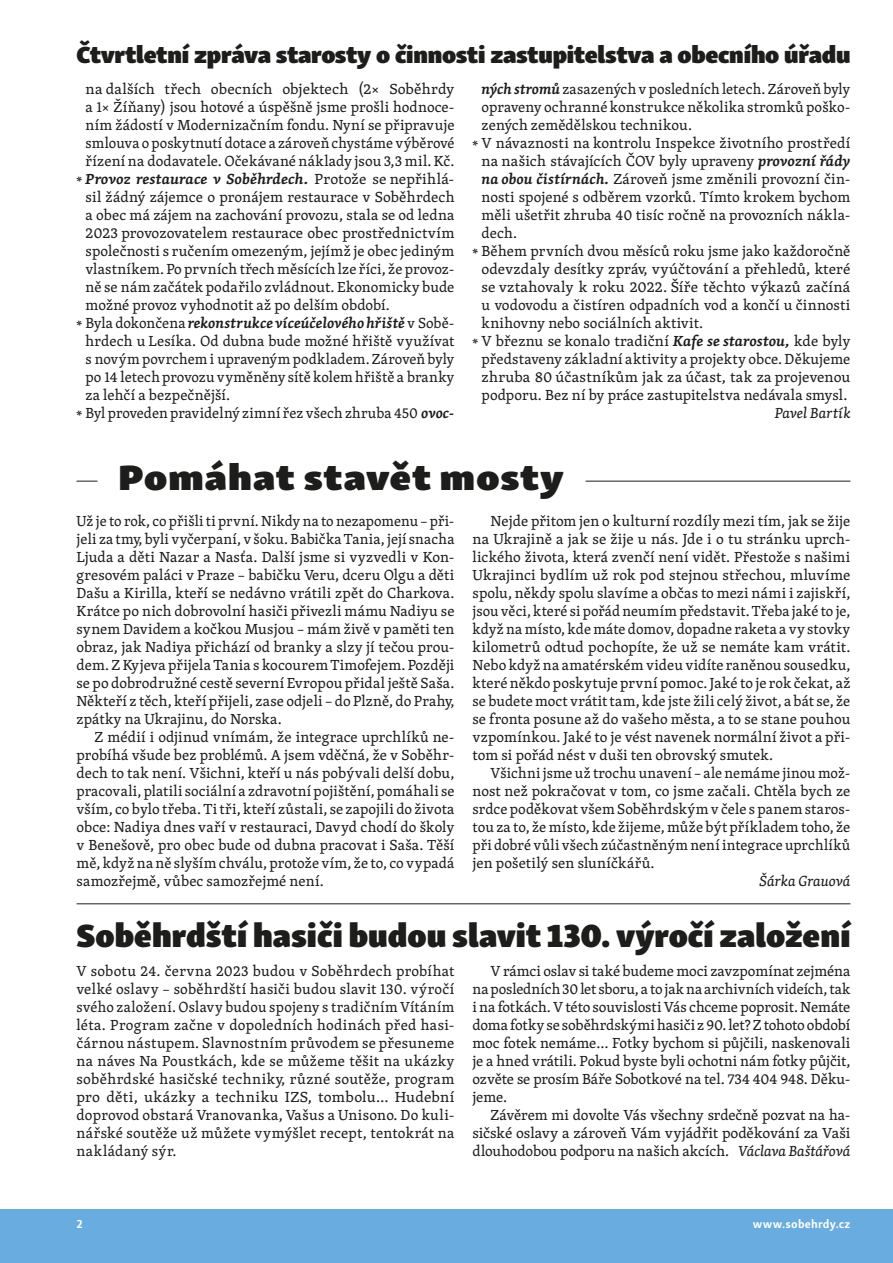
<style>
.page{position:relative;width:893px;height:1263px;background:#fff}
.page>*{position:absolute;margin:0;border:0;box-sizing:border-box;transform-origin:0 0}
.t1{font:36px "Skolar Sans Latn Ex Bl";color:#1d1d1b}
.t2{font:33px "Skolar Sans Latn Bl";color:#1d1d1b}
.t3{font:24px "Skolar Sans Latn Bl";letter-spacing:-.015em;color:#1d1d1b}
.t4{font:15px/18px "Skolar Latin";letter-spacing:.005em;color:#1d1d1b;text-align:justify}
.t5{font:italic 600 15px "Skolar Latin";letter-spacing:.005em;color:#1d1d1b}
.t6{font:italic 15px "Skolar Latin";color:#1d1d1b}
.t7{font:700 12px "Skolar Sans Latn";letter-spacing:.015em;color:#fff}
.s1{font-weight:400;font-style:normal}
.s2{font-weight:600;font-style:italic}
.s3{font-style:italic}
</style>
<div class="page">
<div style="left:0;top:1210px;width:893px;height:53px;background:#69acdf"></div>
<hr style="left:77px;top:481px;width:773px;height:1px;background:#1d1d1b">
<hr style="left:77px;top:903px;width:773px;height:1px;background:#1d1d1b">
<div style="left:97px;top:453px;width:489px;height:48px;background:#fff"></div>
<h3 class="t3" style="left:77px;top:33px;width:775px">Čtvrtletní zpráva starosty o činnosti zastupitelstva a obecního úřadu</h3>
<p class="t4" style="left:86px;top:80px;width:370px">na dalších třech obecních objektech (2× Soběhrdy</p>
<p class="t4" style="left:86px;top:98px;width:370px">a 1× Žíňany) jsou hotové a úspěšně jsme prošli hodnoce-</p>
<p class="t4" style="left:86px;top:116px;width:370px">ním žádostí v Modernizačním fondu. Nyní se připravuje</p>
<p class="t4" style="left:86px;top:134px;width:370px">smlouva o poskytnutí dotace a zároveň chystáme výběrové</p>
<p class="t4" style="left:86px;top:152px;width:370px">řízení na dodavatele.Očekávané náklady jsou 3,3 mil.Kč.</p>
<p class="t5" style="left:77px;top:167px;width:379px"><span class="s1">*</span> Provoz restaurace v Soběhrdech. <span class="s1">Protože se nepřihlá-</span></p>
<p class="t4" style="left:86px;top:188px;width:370px">sil žádný zájemce o pronájem restaurace v Soběhrdech</p>
<p class="t4" style="left:86px;top:206px;width:370px">a obec má zájem na zachování provozu, stala se od ledna</p>
<p class="t4" style="left:86px;top:224px;width:370px">2023 provozovatelem restaurace obec prostřednictvím</p>
<p class="t4" style="left:86px;top:242px;width:370px">společnosti s ručením omezeným, jejímž je obec jediným</p>
<p class="t4" style="left:86px;top:260px;width:370px">vlastníkem. Po prvních třech měsících lze říci, že provoz-</p>
<p class="t4" style="left:86px;top:278px;width:370px">ně se nám začátek podařilo zvládnout. Ekonomicky bude</p>
<p class="t4" style="left:86px;top:296px;width:306px">možné provoz vyhodnotit až po delším období.</p>
<p class="t5" style="left:77px;top:311px;width:379px"><span class="s1">* Byla dokončena</span> rekonstrukce víceúčelového hřiště <span class="s1">v Sobě-</span></p>
<p class="t4" style="left:86px;top:332px;width:370px">hrdech u Lesíka. Od dubna bude možné hřiště využívat</p>
<p class="t4" style="left:86px;top:350px;width:370px">s novým povrchem i upraveným podkladem. Zároveň byly</p>
<p class="t4" style="left:86px;top:368px;width:370px">po 14 letech provozu vyměněny sítě kolem hřiště a branky</p>
<p class="t4" style="left:86px;top:386px;width:146px">za lehčí a bezpečnější.</p>
<p class="t4" style="left:77px;top:404px;width:379px">* Byl proveden pravidelný zimní řez všech zhruba 450 <span class="s2">ovoc-</span></p>
<p class="t4" style="left:481px;top:80px;width:370px"><span class="s2">ných stromů</span> zasazených v posledních letech. Zároveň byly</p>
<p class="t4" style="left:481px;top:98px;width:370px">opraveny ochranné konstrukce několika stromků poško-</p>
<p class="t4" style="left:481px;top:116px;width:212px">zených zemědělskou technikou.</p>
<p class="t4" style="left:472px;top:134px;width:379px">* V návaznosti na kontrolu Inspekce životního prostředí</p>
<p class="t4" style="left:481px;top:152px;width:370px">na našich stávajících ČOV byly upraveny <span class="s2">provozní řády</span></p>
<p class="t4" style="left:481px;top:170px;width:370px"><span class="s2">na obou čistírnách.</span> Zároveň jsme změnili provozní čin-</p>
<p class="t4" style="left:481px;top:188px;width:370px">nosti spojené s odběrem vzorků. Tímto krokem bychom</p>
<p class="t4" style="left:481px;top:206px;width:370px">měli ušetřit zhruba 40 tisíc ročně na provozních nákla-</p>
<p class="t4" style="left:481px;top:224px;width:37px">dech.</p>
<p class="t4" style="left:472px;top:242px;width:379px">* Během prvních dvou měsíců roku jsme jako každoročně</p>
<p class="t4" style="left:481px;top:260px;width:370px">odevzdaly desítky zpráv, vyúčtování a přehledů, které</p>
<p class="t4" style="left:481px;top:278px;width:370px">se vztahovaly k roku 2022. Šíře těchto výkazů začíná</p>
<p class="t4" style="left:481px;top:296px;width:370px">u vodovodu a čistíren odpadních vod a končí u činnosti</p>
<p class="t4" style="left:481px;top:314px;width:223px">knihovny nebo sociálních aktivit.</p>
<p class="t4" style="left:472px;top:332px;width:379px">* V březnu se konalo tradiční <span class="s2">Kafe se starostou,</span> kde byly</p>
<p class="t4" style="left:481px;top:350px;width:370px">představeny základní aktivity a projekty obce.Děkujeme</p>
<p class="t4" style="left:481px;top:368px;width:370px">zhruba 80 účastníkům jak za účast, tak za projevenou</p>
<p class="t4" style="left:481px;top:386px;width:367px">podporu. Bez ní by práce zastupitelstva nedávala smysl.</p>
<p class="t6" style="left:775px;top:402px;width:77px">Pavel Bartík</p>
<h1 class="t1" style="left:118px;top:445px;width:447px">Pomáhat stavět mosty</h1>
<p class="t4" style="left:77px;top:512px;width:379px">Už je to rok, co přišliti první. Nikdy na to nezapomenu – při&shy;jeli za tmy, byli vyčerpaní, v šoku. Babička Tania, její snacha Ljuda a děti Nazar a Nasťa. Další jsme si vyzvedli v Kon&shy;gresovém paláci v Praze – babičku Veru, dceru Olgu a děti Dašu a Kirilla, kteří se nedávno vrátili zpět do Charkova.<br>Krátce po nich dobrovolní hasiči přivezli mámu Nadiyu se synem Davidem a kočkou Musjou – mám živě v paměti ten obraz, jak Nadiya přichází od branky a slzy jí tečou prou&shy;dem. Z Kyjeva přijela Tania s kocourem Timofejem. Později se po dobrodružné cestě severní Evropou přidal ještě Saša.<br>Někteří z těch, kteří přijeli, zase odjeli – do Plzně, do Prahy, zpátky na Ukrajinu, do Norska.</p>
<p class="t4" style="left:77px;top:728px;width:379px;text-indent:18px">Z médií i odjinud vnímám, že integrace uprchlíků ne&shy;probíhá všude bez problémů. A jsem vděčná, že v Soběhr&shy;dech to tak není. Všichni, kteří u nás pobývali delší dobu, pracovali, platili sociální a zdravotní pojištění, pomáhali se vším, co bylo třeba. Titři, kteří zůstali, se zapojili do života obce: Nadiya dnes vaří v restauraci, Davyd chodí do školy v Benešově, pro obec bude od dubna pracovat i Saša. Těší mě, když na ně slyším chválu, protože vím, že to, co vypadá samozřejmě, vůbec samozřejmé není.</p>
<p class="t4" style="left:472px;top:512px;width:379px;text-indent:18px">Nejde přitom jen o kulturní rozdíly mezi tím, jak se žije na Ukrajině a jak se žije u nás. Jde i o tu stránku uprch&shy;lického života, která zvenčí není vidět. Přestože s našimi Ukrajinci bydlím už rok pod stejnou střechou, mluvíme spolu, někdy spolu slavíme a občas to mezi námi i zajiskří, jsou věci, které si pořád neumím představit. Třeba jaké to je, když na místo, kde máte domov, dopadne raketa a vy stovky kilometrů odtud pochopíte, že už se nemáte kam vrátit.<br>Nebo když na amatérském videu vidíte raněnou sousedku, které někdo poskytuje první pomoc. Jaké to je rok čekat, až se budete moct vrátittam, kde jste žili celý život, a bát se, že se fronta posune až do vašeho města, a to se stane pouhou vzpomínkou. Jaké to je vést navenek normální život a při&shy;tom si pořád nést v duši ten obrovský smutek.</p>
<p class="t4" style="left:472px;top:764px;width:379px;text-indent:18px">Všichni jsme už trochu unavení – ale nemáme jinou mož&shy;nost než pokračovat v tom, co jsme začali. Chtěla bych ze srdce poděkovat všem Soběhrdským v čele s panem staros&shy;tou za to, že místo, kde žijeme, může být příkladem toho, že při dobré vůli všech zúčastněným není integrace uprchlíků jen pošetilý sen sluníčkářů.</p>
<p class="t6" style="left:760px;top:870px;width:92px">Šárka Grauová</p>
<h2 class="t2" style="left:77px;top:906px;width:775px">Soběhrdští hasiči budou slavit 130. výročí založení</h2>
<p class="t4" style="left:77px;top:962px;width:379px">V sobotu 24. června 2023 budou v Soběhrdech probíhat velké oslavy – soběhrdští hasiči budou slavit 130. výročí svého založení. Oslavy budou spojeny s tradičním Vítáním léta. Program začne v dopoledních hodinách před hasi&shy;čárnou nástupem. Slavnostním průvodem se přesuneme na náves Na Poustkách, kde se můžeme těšit na ukázky soběhrdské hasičské techniky, různé soutěže, program pro děti, ukázky a techniku IZS, tombolu… Hudební doprovod obstará Vranovanka, Vašus a Unisono. Do kuli&shy;nářské soutěže už můžete vymýšlet recept, tentokrát na nakládaný sýr.</p>
<p class="t4" style="left:472px;top:962px;width:379px;text-indent:18px">V rámci oslav si také budeme moci zavzpomínat zejména naposledních30let sboru, a to jakna archivníchvideích,tak i na fotkách.V této souvislostiVás chceme poprosit.Nemáte doma fotkyse soběhrdskýmihasiči z 90.let?Z tohoto období moc fotek nemáme… Fotky bychom si půjčili, naskenovali je a hned vrátili. Pokud byste byli ochotni nám fotky půjčit, ozvěte se prosím Báře Sobotkové na tel. 734 404 948. Děku&shy;jeme.</p>
<p class="t4" style="left:472px;top:1106px;width:379px;text-indent:18px">Závěrem mi dovolte Vás všechny srdečně pozvat na ha&shy;sičské oslavy a zároveň Vám vyjádřit poděkování za Vaši dlouhodobou podporu na našich akcích. <span class="s3">Václava Baštářová</span></p>
<p class="t7" style="left:77px;top:1214px;width:8px">2</p>
<p class="t7" style="left:753px;top:1214px;width:99px">www.sobehrdy.cz</p>
</div>
